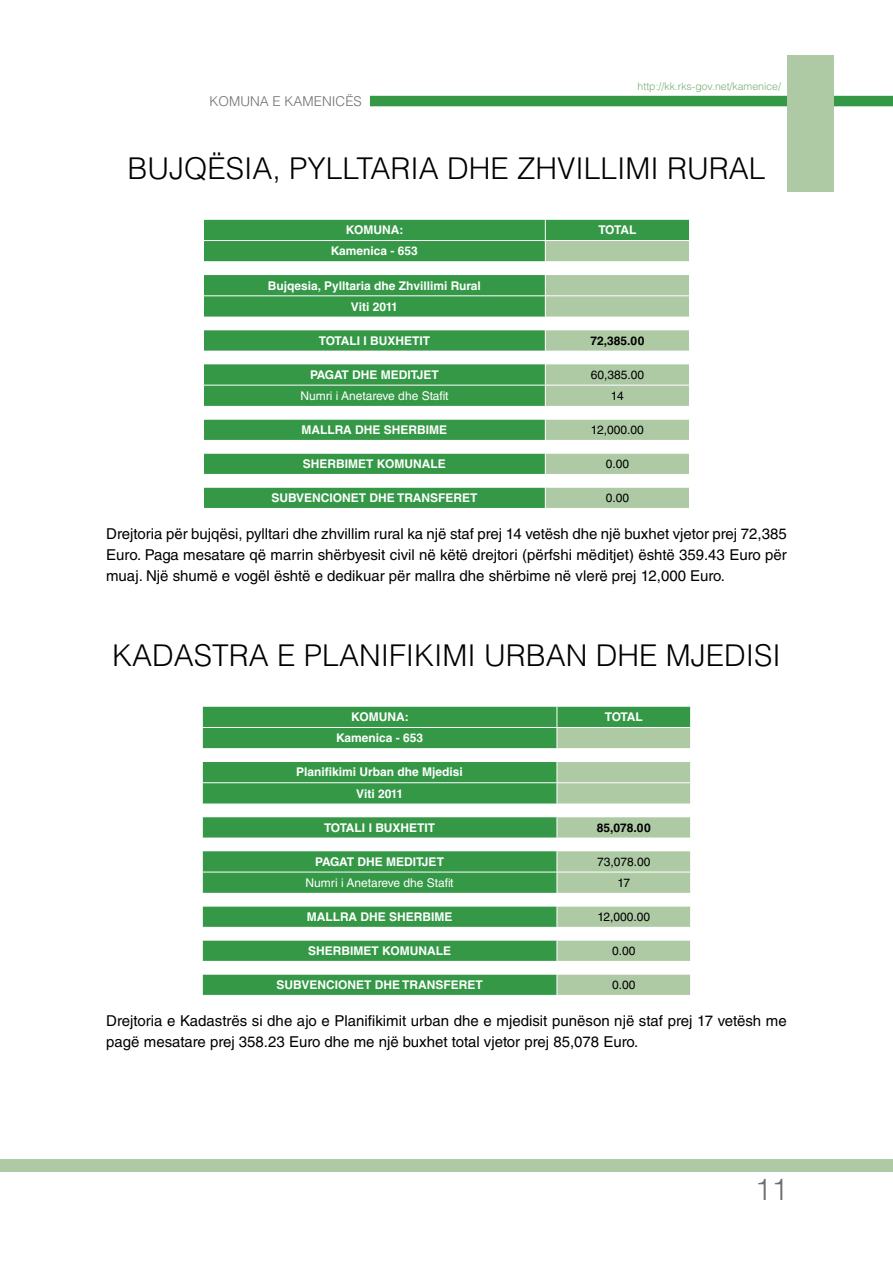
<style>
.page{position:relative;width:893px;height:1263px;background:#fff}
.page>*{position:absolute;margin:0;border:0;box-sizing:border-box;transform-origin:0 0}
.t1{font:300 30px "Helvetica LT Std";color:#000}
.t2{font:300 30px "Helvetica LT Std";color:#6d6e71}
.t3{font:15px/21px "Helvetica LT Std";color:#000;text-align:justify}
.t4{font:300 13.5px "Helvetica LT Std";color:#6d6e71}
.t5{font:700 12px/21.3px "Helvetica LT Std";color:#fff;text-align:center}
.t6{font:12px "Helvetica LT Std";color:#000}
.t7{font:12px "Helvetica LT Std";color:#fff}
.t8{font:700 12px "Helvetica LT Std";color:#000}
.t9{font:300 10.5px "Helvetica LT Std";color:#78ae72}
</style>
<div class="page">
<div style="left:370px;top:96px;width:523px;height:10px;background:#349846"></div>
<div style="left:787px;top:55px;width:46px;height:136px;background:#aecaa5"></div>
<div style="left:0;top:1159px;width:893px;height:12px;background:#aecaa5"></div>
<div style="left:204px;top:220px;width:341px;height:288px;background:#349846"></div>
<svg style="left:204px;top:262px;width:341px;height:225px;fill:#349846"></svg>
<hr style="left:203px;top:240px;width:342px;height:1px;background:#fff">
<hr style="left:203px;top:261px;width:342px;height:1px;background:#fff">
<hr style="left:203px;top:274px;width:342px;height:1px;background:#fff">
<hr style="left:203px;top:295px;width:342px;height:1px;background:#fff">
<hr style="left:203px;top:317px;width:342px;height:1px;background:#fff">
<hr style="left:203px;top:329px;width:342px;height:1px;background:#fff">
<hr style="left:203px;top:351px;width:342px;height:1px;background:#fff">
<hr style="left:203px;top:363px;width:342px;height:1px;background:#fff">
<hr style="left:203px;top:385px;width:342px;height:1px;background:#fff">
<hr style="left:203px;top:406px;width:342px;height:1px;background:#fff">
<hr style="left:203px;top:419px;width:342px;height:1px;background:#fff">
<hr style="left:203px;top:440px;width:342px;height:1px;background:#fff">
<hr style="left:203px;top:453px;width:342px;height:1px;background:#fff">
<hr style="left:203px;top:474px;width:342px;height:1px;background:#fff">
<hr style="left:203px;top:487px;width:342px;height:1px;background:#fff">
<svg style="left:203px;top:240px;width:1px;height:248px"></svg>
<svg style="left:545px;top:220px;width:145px;height:288px"></svg>
<div style="left:203px;top:707px;width:354px;height:288px;background:#349846"></div>
<svg style="left:203px;top:749px;width:354px;height:225px;fill:#349846"></svg>
<hr style="left:202px;top:727px;width:355px;height:1px;background:#fff">
<hr style="left:202px;top:748px;width:355px;height:1px;background:#fff">
<hr style="left:202px;top:761px;width:355px;height:1px;background:#fff">
<hr style="left:202px;top:782px;width:355px;height:1px;background:#fff">
<hr style="left:202px;top:804px;width:355px;height:1px;background:#fff">
<hr style="left:202px;top:816px;width:355px;height:1px;background:#fff">
<hr style="left:202px;top:838px;width:355px;height:1px;background:#fff">
<hr style="left:202px;top:850px;width:355px;height:1px;background:#fff">
<hr style="left:202px;top:872px;width:355px;height:1px;background:#fff">
<hr style="left:202px;top:893px;width:355px;height:1px;background:#fff">
<hr style="left:202px;top:906px;width:355px;height:1px;background:#fff">
<hr style="left:202px;top:927px;width:355px;height:1px;background:#fff">
<hr style="left:202px;top:940px;width:355px;height:1px;background:#fff">
<hr style="left:202px;top:961px;width:355px;height:1px;background:#fff">
<hr style="left:202px;top:974px;width:355px;height:1px;background:#fff">
<svg style="left:202px;top:707px;width:1px;height:288px"></svg>
<svg style="left:557px;top:707px;width:134px;height:288px"></svg>
<p class="t4" style="left:210px;top:93px;width:152px">Komuna e KamenicËs</p>
<p class="t9" style="left:638px;top:80px;width:145px">http://kk.rks-gov.net/kamenice/</p>
<h1 class="t1" style="left:127px;top:149px;width:503px">BUJQËSIA, PYLLTARIA DHE ZHVI LLIMI</h1>
<h1 class="t1" style="left:667px;top:149px;width:100px">RURAL</h1>
<p class="t5" style="left:346px;top:219px;width:59px">KOMUNA:</p>
<p class="t5" style="left:598px;top:219px;width:39px">TOTAL</p>
<p class="t5" style="left:331px;top:240px;width:89px">Kamenica - 653</p>
<p class="t5" style="left:268px;top:274px;width:214px">Bujqesia, Pylltaria dhe Zhvillimi Rural<br>Viti 2011</p>
<p class="t5" style="left:319px;top:330px;width:113px">TOTALI I BUXHETIT</p>
<p class="t8" style="left:590px;top:333px;width:55px">72,385.00</p>
<p class="t5" style="left:310px;top:364px;width:130px">PAGAT DHE MEDITJET</p>
<p class="t6" style="left:591px;top:368px;width:55px">60,385.00</p>
<p class="t7" style="left:300px;top:389px;width:150px">Numri i Anetareve dhe Stafit</p>
<p class="t6" style="left:611px;top:389px;width:14px">14</p>
<p class="t5" style="left:302px;top:419px;width:147px">MALLRA DHE SHERBIME</p>
<p class="t6" style="left:591px;top:423px;width:54px">12,000.00</p>
<p class="t5" style="left:303px;top:453px;width:144px">SHERBIMET KOMUNALE</p>
<p class="t6" style="left:606px;top:457px;width:25px">0.00</p>
<p class="t5" style="left:271px;top:487px;width:208px">SUBVENCIONET DHE TRANSFERET</p>
<p class="t6" style="left:606px;top:491px;width:25px">0.00</p>
<p class="t3" style="left:106px;top:523px;width:682px">Drejtoria për bujqësi, pylltari dhe zhvillim rural ka një staf prej 14 vetësh dhe një buxhet vjetor prej 72,385<br>Euro. Paga mesatare që marrin shërbyesit civil në këtë drejtori (përfshi mëditjet) është 359.43 Euro për muaj. Një shumë e vogël është e dedikuar për mallra dhe shërbime në vlerë prej 12,000 Euro.</p>
<h1 class="t1" style="left:112px;top:636px;width:335px">KADASTRA E PLANI FI KIMI</h1>
<h1 class="t1" style="left:484px;top:636px;width:292px">URBAN DHE MJEDISI</h1>
<p class="t5" style="left:351px;top:706px;width:59px">KOMUNA:</p>
<p class="t5" style="left:605px;top:706px;width:39px">TOTAL</p>
<p class="t5" style="left:336px;top:727px;width:89px">Kamenica - 653</p>
<p class="t5" style="left:296px;top:761px;width:168px">Planifikimi Urban dhe Mjedisi<br>Viti 2011</p>
<p class="t5" style="left:324px;top:817px;width:113px">TOTALI I BUXHETIT</p>
<p class="t8" style="left:597px;top:820px;width:55px">85,078.00</p>
<p class="t5" style="left:315px;top:851px;width:130px">PAGAT DHE MEDITJET</p>
<p class="t6" style="left:597px;top:854px;width:55px">73,078.00</p>
<p class="t7" style="left:306px;top:876px;width:150px">Numri i Anetareve dhe Stafit</p>
<p class="t6" style="left:617px;top:876px;width:14px">17</p>
<p class="t5" style="left:307px;top:906px;width:147px">MALLRA DHE SHERBIME</p>
<p class="t6" style="left:597px;top:910px;width:54px">12,000.00</p>
<p class="t5" style="left:308px;top:940px;width:144px">SHERBIMET KOMUNALE</p>
<p class="t6" style="left:612px;top:944px;width:25px">0.00</p>
<p class="t5" style="left:277px;top:974px;width:208px">SUBVENCIONET DHE TRANSFERET</p>
<p class="t6" style="left:612px;top:978px;width:25px">0.00</p>
<p class="t3" style="left:106px;top:1010px;width:682px">Drejtoria e Kadastrës si dhe ajo e Planifikimit urban dhe e mjedisit punëson një staf prej 17 vetësh me pagë mesatare prej 358.23 Euro dhe me një buxhet total vjetor prej 85,078 Euro.</p>
<h1 class="t2" style="left:755px;top:1170px;width:35px">11</h1>
</div>
